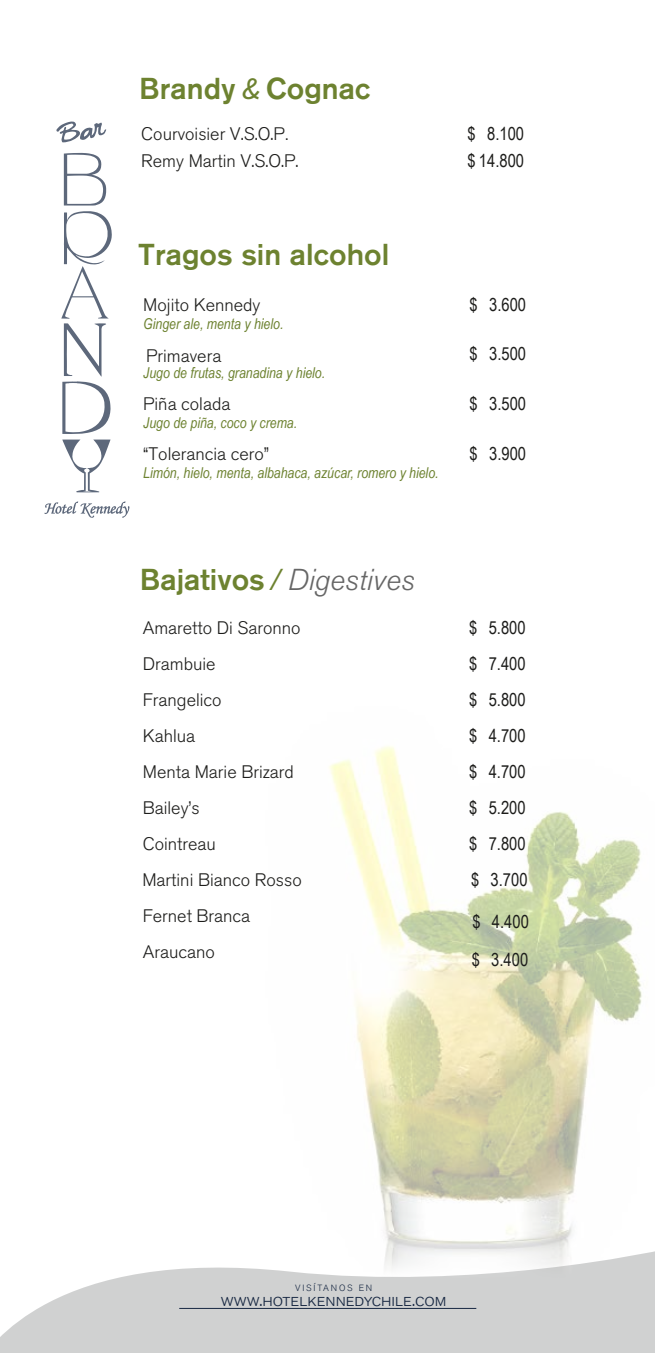
<style>
.page{position:relative;width:655px;height:1353px;background:#fff}
.page>*{position:absolute;margin:0;border:0;box-sizing:border-box;transform-origin:0 0}
.t1{font:500 30px "Akzidenz Grotesk BQ";color:#6d8230}
.t2{font:italic 300 30px "Akzidenz Grotesk BQ";color:#666}
.t3{font:300 18px/36px "Akzidenz Grotesk BQ";color:#1d1d1b}
.t4{font:18px/35.8px "Arial Narrow";color:#1d1d1b;text-align:justify}
.t5{font:18px "Akzidenz Grotesk BQ Light SC";color:#172742}
.t6{font:italic 15px "Arial Narrow";color:#6d8230}
.t7{font:9px "Akzidenz Grotesk BQ Light SC";letter-spacing:.2em;color:#172742}
.s1{font-weight:400;font-style:italic}
.s2{font-family:"Arial Narrow";font-weight:400}
.s3{font-weight:500;font-style:normal;color:#6d8230}
.s4{font-style:normal;color:#6d8230}
</style>
<div class="page">
<div style="left:0;top:1267px;width:655px;height:85px;background:#d0d1d1"></div>
<img style="left:238px;top:746px;width:417px;height:540px">
<img style="left:0;top:1267px;width:218px;height:43px">
<svg style="left:56px;top:121px;width:50px;height:21px"></svg>
<svg style="left:64px;top:153px;width:42px;height:52px"></svg>
<svg style="left:61px;top:211px;width:51px;height:281px"></svg>
<svg style="left:44px;top:501px;width:85px;height:17px"></svg>
<hr style="left:179px;top:1307px;width:297px;height:1px;background:#172742">
<h1 class="t1" style="left:139px;top:70px;width:233px">Brandy <span class="s1">&amp;</span> Cognac</h1>
<p class="t3" style="left:141px;top:116px;width:149px">Courvoisier V.S.O.P<span class="s2">.</span></p>
<p class="t4" style="left:467px;top:115px;width:58px">$ 8.100</p>
<p class="t3" style="left:141px;top:143px;width:159px">Remy Martin V.S.O.P.</p>
<p class="t4" style="left:467px;top:142px;width:58px">$ 14.800</p>
<h1 class="t1" style="left:138px;top:236px;width:252px">Tragos sin alcohol</h1>
<p class="t3" style="left:143px;top:287px;width:119px">Mojito Kennedy</p>
<p class="t4" style="left:469px;top:286px;width:58px">$ 3.600</p>
<p class="t6" style="left:143px;top:313px;width:142px">Ginger ale, menta y hielo.</p>
<p class="t3" style="left:146px;top:338px;width:77px">Primavera</p>
<p class="t4" style="left:469px;top:335px;width:58px">$ 3.500</p>
<p class="t6" style="left:143px;top:363px;width:183px">Jugo de frutas, granadina y hielo.</p>
<p class="t3" style="left:143px;top:386px;width:89px">Piña colada</p>
<p class="t4" style="left:469px;top:385px;width:58px">$ 3.500</p>
<p class="t6" style="left:143px;top:412px;width:155px">Jugo de piña, coco y crema.</p>
<p class="t3" style="left:143px;top:435px;width:127px">“Tolerancia cero”</p>
<p class="t4" style="left:469px;top:434px;width:58px">$ 3.900</p>
<p class="t6" style="left:143px;top:462px;width:297px">Limón, hielo, menta, albahaca, azúcar, romero y hielo.</p>
<h1 class="t2" style="left:140px;top:563px;width:276px"><span class="s3">Bajativos</span> <span class="s4">/</span>Digestives</h1>
<p class="t3" style="left:142px;top:610px;width:161px">Amaretto Di Saronno<br>Drambuie<br>Frangelico<br>Kahlua<br>Menta Marie Brizard<br>Bailey’s<br>Cointreau<br>Martini Bianco Rosso<br>Fernet Branca<br>Araucano</p>
<p class="t4" style="left:469px;top:609px;width:60px">$ 5.800 $ 7.400 $ 5.800 $ 4.700 $ 4.700 $ 5.200 $ 7.800 $ 3.700</p>
<p class="t4" style="left:472px;top:901px;width:59px;line-height:38.7px">$ 4.400 $ 3.400</p>
<p class="t7" style="left:295px;top:1282px;width:79px">VISÍTANOS EN</p>
<p class="t5" style="left:221px;top:1289px;width:227px">www.hotelkennedychile.com</p>
</div>
